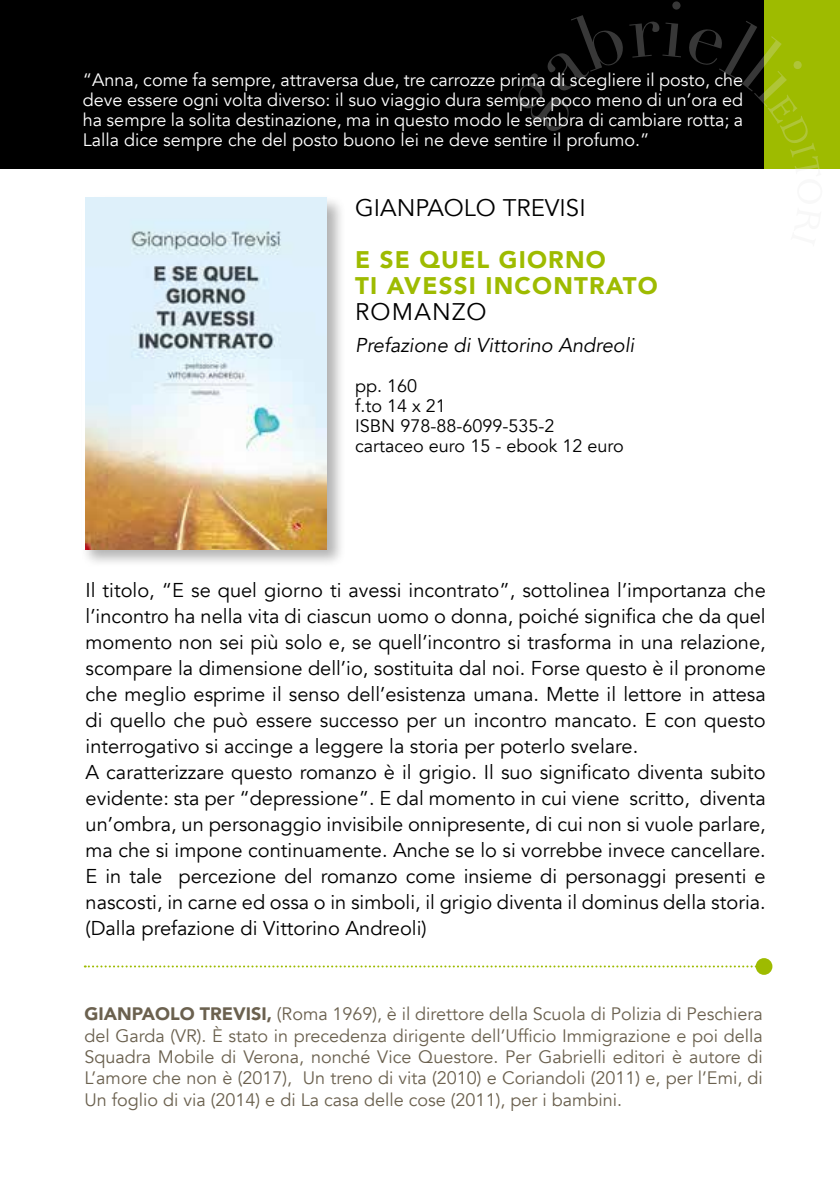
<style>
.page{position:relative;width:840px;height:1191px;background:#fff}
.page>*{position:absolute;margin:0;border:0;box-sizing:border-box;transform-origin:0 0}
.t1{font:900 24px/26px "Avenir";letter-spacing:.05em;color:#9ebb00}
.t2{font:24px "Avenir";color:#000}
.t3{font:24px "Avenir";letter-spacing:.05em;color:#000}
.t4{font:20px/26px "Avenir";color:#000}
.t5{font:italic 20px "Avenir";color:#000}
.t6{font:18px/21.4px "Avenir";color:#6b614f;text-align:justify}
.t7{font:18px/20px "Avenir";color:#fff;text-align:justify}
.t8{font:18px/20px "Avenir";color:#000}
.s1{font-weight:900}
</style>
<div class="page">
<div style="left:0;top:0;width:764px;height:169px;background:#000"></div>
<div style="left:764px;top:0;width:75px;height:169px;background:#9ebb00"></div>
<div style="left:80px;top:195px;width:265px;height:373px;background:#000;opacity:.3"></div>
<img style="left:85px;top:198px;width:241px;height:351px">
<svg style="left:85px;top:965px;width:670px;height:2px"></svg>
<div style="left:755px;top:958px;width:17px;height:16px;background:#9ebb00;border-radius:50%"></div>
<svg style="left:518px;top:1px;width:302px;height:168px"></svg>
<p class="t7" style="left:83px;top:70px;width:661px">“Anna, come fa sempre, attraversa due, tre carrozze prima di scegliere il posto, che deve essere ogni volta diverso: il suo viaggio dura sempre poco meno di un’ora ed ha sempre la solita destinazione, ma in questo modo le sembra di cambiare rotta; a Lalla dice sempre che del posto buono lei ne deve sentire il profumo.”</p>
<p class="t2" style="left:355px;top:194px;width:232px">GIANPAOLO TREVISI</p>
<p class="t1" style="left:355px;top:246px;width:304px">E SE QUEL GIORNO<br>TI AVESSI INCONTRATO</p>
<p class="t3" style="left:355px;top:298px;width:133px">ROMANZO</p>
<p class="t5" style="left:355px;top:333px;width:280px">Prefazione di Vittorino Andreoli</p>
<p class="t8" style="left:355px;top:376px;width:270px">pp. 160<br>f.to 14 x 21<br>ISBN 978-88-6099-535-2 cartaceo euro 15 - ebook 12 euro</p>
<p class="t4" style="left:85px;top:578px;width:681px">Il titolo, “E se quel giorno ti avessi incontrato”, sottolinea l’importanza che l’incontro ha nella vita di ciascun uomo o donna, poiché significa che da quel momento non sei più solo e, se quell’incontro si trasforma in una relazione, scompare la dimensione dell’io, sostituita dal noi. Forse questo è il pronome che meglio esprime il senso dell’esistenza umana. Mette il lettore in attesa di quello che può essere successo per un incontro mancato. E con questo interrogativo si accinge a leggere la storia per poterlo svelare.<br>A caratterizzare questo romanzo è il grigio. Il suo significato diventa subito evidente: sta per “depressione”. E dal momento in cui viene scritto, diventa un’ombra, un personaggio invisibile onnipresente, di cui non si vuole parlare, ma che si impone continuamente. Anche se lo si vorrebbe invece cancellare.<br>E in tale percezione del romanzo come insieme di personaggi presenti e nascosti, in carne ed ossa o in simboli, il grigio diventa il dominus della storia. (Dalla prefazione di Vittorino Andreoli)</p>
<p class="t6" style="left:84px;top:1003px;width:679px"><span class="s1">GIANPAOLO TREVISI,</span> (Roma 1969), è il direttore della Scuola di Polizia di Peschiera del Garda (VR). È stato in precedenza dirigente dell’Ufficio Immigrazione e poi della Squadra Mobile di Verona, nonché Vice Questore. Per Gabrielli editori è autore di L’amore che non è (2017), Un treno di vita (2010) e Coriandoli (2011) e, per l’Emi, di Un foglio di via (2014) e di La casa delle cose (2011), per i bambini.</p>
</div>
